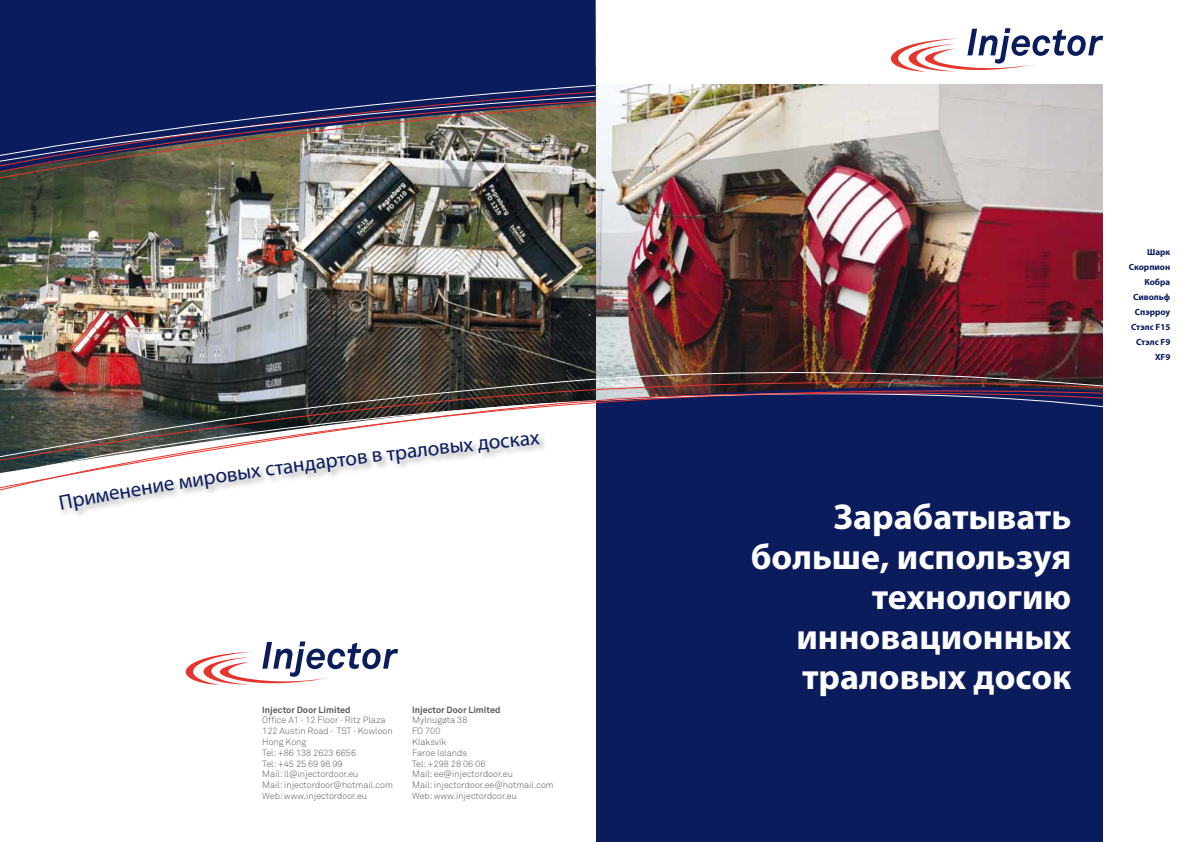
<style>
.page{position:relative;width:1191px;height:842px;background:#fff}
.page>*{position:absolute;margin:0;border:0;box-sizing:border-box;transform-origin:0 0}
.t1{font:700 36px/40px "Myriad Pro";color:#fff;text-align:right}
.t2{font:21px "Myriad Pro";color:#0a1c5c}
.t3{font:300 9px/10.8px "Akkurat";color:#58585a}
.t4{font:700 9px/15px "Myriad Pro";color:#0a1c5c;text-align:right}
.t5{font:700 9px "Akkurat";color:#58585a}
</style>
<div class="page">
<img style="left:595px;top:84px;width:508px;height:274px">
<div style="left:595px;top:358px;width:508px;height:484px;background:#0a1c5c"></div>
<svg style="left:890px;top:28px;width:213px;height:44px"></svg>
<img style="left:0;top:181px;width:595px;height:178px">
<hr style="left:595px;top:401px;width:1px;height:441px;background:#fff">
<div style="left:0;top:0;width:596px;height:84px;background:#0a1c5c"></div>
<div style="left:0;top:84px;width:596px;height:7px;background:#0a1c5c"></div>
<svg style="left:0;top:169px;width:597px;height:12px;background:#7d7d70"></svg>
<svg style="left:0;top:91px;width:597px;height:78px;background:#192763"></svg>
<img style="left:0;top:164px;width:596px;height:10px">
<img style="left:0;top:95px;width:596px;height:69px">
<div style="left:58px;top:433px;width:490px;height:87px;background:#000;opacity:.33"></div>
<svg style="left:185px;top:641px;width:213px;height:44px"></svg>
<svg style="left:0;top:490px;width:1103px;height:3px"></svg>
<img style="left:0;top:359px;width:1104px;height:29px">
<svg style="left:0;top:388px;width:1104px;height:102px"></svg>
<svg style="left:59px;top:493px;width:26px;height:18px"></svg>
<h2 class="t2" style="left:416px;top:437px;width:124px;rotate:-6deg">ловых досках</h2>
<h2 class="t2" style="left:303px;top:451px;width:115px;rotate:-7deg">дартов в тра</h2>
<h2 class="t2" style="left:213px;top:463px;width:91px;rotate:-8deg">овых стан</h2>
<h2 class="t2" style="left:129px;top:477px;width:87px;rotate:-9deg">ение мир</h2>
<h2 class="t2" style="left:82px;top:485px;width:49px;rotate:-10deg">имен</h2>
<p class="t5" style="left:262px;top:704px;width:90px">Injector Door Limited</p>
<p class="t3" style="left:262px;top:715px;width:132px">Office A1 · 12 Floor · Ritz Plaza<br>122 Austin Road · TST · Kowloon<br>Hong Kong<br>Tel: +86 138 2623 6656<br>Tel: +45 25 69 98 99<br>Mail: ll@injectordoor.eu<br>Mail: injectordoor@hotmail.com<br>Web: www.injectordoor.eu</p>
<p class="t5" style="left:412px;top:704px;width:90px">Injector Door Limited</p>
<p class="t3" style="left:412px;top:715px;width:143px">Mylnugøta 38<br>FO 700<br>Klaksvík<br>Faroe Islands<br>Tel: +298 28 06 06<br>Mail: ee@injectordoor.eu<br>Mail: injectordoor.ee@hotmail.com<br>Web: www.injectordoor.eu</p>
<h1 class="t1" style="left:751px;top:495px;width:322px">Зарабатывать больше, используя технологию инновационных траловых досок</h1>
<p class="t4" style="left:1128px;top:244px;width:43px">Шарк<br>Скорпион<br>Кобра<br>Сивольф<br>Спэрроу<br>Стэлс F15<br>Стэлс F9<br>XF9</p>
</div>
